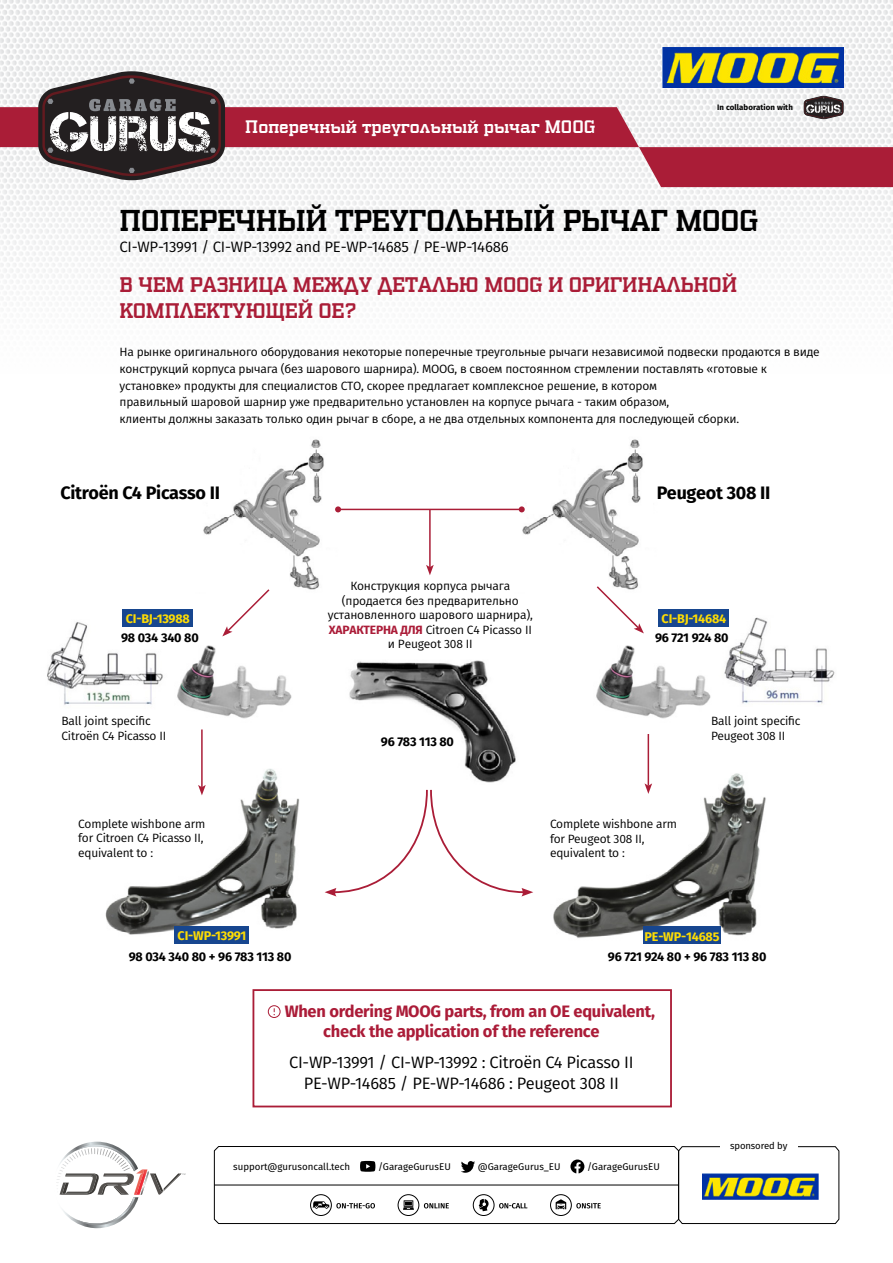
<style>
.page{position:relative;width:893px;height:1263px;background:#fff}
.page>*{position:absolute;margin:0;border:0;box-sizing:border-box;transform-origin:0 0}
.t1{font:500 30px "PF Synch Pro";letter-spacing:-.015em;color:#000}
.t2{font:500 21px/25.2px "PF Synch Pro";letter-spacing:-.015em;color:#aa1d37}
.t3{font:500 18px "PF Synch Pro";color:#fff}
.t4{font:700 18px "Fira Sans";letter-spacing:-.015em;color:#000}
.t5{font:16.5px/21px "Fira Sans";letter-spacing:-.015em;color:#000;text-align:center}
.t6{font:700 16.5px/19.8px "Fira Sans";letter-spacing:-.015em;color:#ab1c38}
.t7{font:15px "Fira Sans";letter-spacing:-.015em;color:#000}
.t8{font:700 12.6px "Fira Sans";letter-spacing:-.015em;color:#000}
.t9{font:700 12.6px "Fira Sans";letter-spacing:-.015em;color:#fedc03}
.t10{font:12px/14.4px "Fira Sans";letter-spacing:-.02em;color:#000}
.t11{font:9.75px "Fira Sans";color:#000}
.t12{font:9.6px "Fira Sans";letter-spacing:-.01em;color:#000}
.t13{font:700 7.95px "Fira Sans";letter-spacing:.01em;color:#000}
.s1{font-weight:700;color:#ab1c38}
</style>
<div class="page">
<img style="left:0;top:0;width:893px;height:299px">
<svg style="left:0;top:71px;width:893px;height:116px"></svg>
<img style="left:663px;top:48px;width:181px;height:40px">
<img style="left:105px;top:769px;width:194px;height:175px">
<img style="left:553px;top:773px;width:213px;height:171px">
<img style="left:349px;top:660px;width:167px;height:123px">
<img style="left:203px;top:439px;width:137px;height:151px">
<img style="left:515px;top:439px;width:128px;height:146px">
<img style="left:177px;top:645px;width:115px;height:74px">
<img style="left:596px;top:645px;width:115px;height:74px">
<svg style="left:214px;top:1146px;width:626px;height:78px"></svg>
<div style="left:720px;top:1136px;width:77px;height:18px;background:#fff"></div>
<svg style="left:56px;top:1142px;width:129px;height:86px"></svg>
<svg style="left:268px;top:1005px;width:13px;height:13px"></svg>
<hr style="left:338px;top:509px;width:184px;height:1px;background:#aa1d37">
<svg style="left:335px;top:506px;width:6px;height:6px"></svg>
<svg style="left:519px;top:506px;width:6px;height:6px"></svg>
<hr style="left:429px;top:509px;width:2px;height:58px;background:#aa1d37">
<svg style="left:426px;top:565px;width:8px;height:10px"></svg>
<hr style="left:201px;top:729px;width:2px;height:58px;background:#aa1d37">
<svg style="left:198px;top:785px;width:8px;height:10px"></svg>
<hr style="left:648px;top:734px;width:1px;height:52px;background:#aa1d37">
<svg style="left:644px;top:783px;width:8px;height:11px"></svg>
<svg style="left:222px;top:588px;width:49px;height:48px"></svg>
<svg style="left:596px;top:585px;width:48px;height:48px"></svg>
<img style="left:724px;top:617px;width:111px;height:88px">
<img style="left:47px;top:613px;width:116px;height:92px">
<svg style="left:325px;top:789px;width:208px;height:107px"></svg>
<div style="left:253px;top:989px;width:419px;height:118px;border:2px solid #aa1d37"></div>
<div style="left:123px;top:609px;width:70px;height:18px;background:#17468f"></div>
<div style="left:175px;top:927px;width:74px;height:17px;background:#17468f"></div>
<div style="left:644px;top:927px;width:77px;height:17px;background:#17468f"></div>
<div style="left:658px;top:609px;width:71px;height:18px;background:#17468f"></div>
<img style="left:702px;top:1174px;width:116px;height:25px">
<h3 class="t3" style="left:245px;top:116px;width:352px">Поперечный треугольный рычаг MOOG</h3>
<p class="t13" style="left:717px;top:101px;width:77px">In collaboration with</p>
<h1 class="t1" style="left:119px;top:202px;width:641px">ПОПЕРЕЧНЫЙ ТРЕУГОЛЬНЫЙ РЫЧАГ MOOG</h1>
<p class="t7" style="left:119px;top:236px;width:391px">CI-WP-13991 / CI-WP-13992 and PE-WP-14685 / PE-WP-14686</p>
<h2 class="t2" style="left:119px;top:272px;width:619px">В ЧЕМ РАЗНИЦА МЕЖДУ ДЕТАЛЬЮ MOOG И ОРИГИНАЛЬНОЙ<br>КОМПЛЕКТУЮЩЕЙ OE?</h2>
<p class="t10" style="left:120px;top:343px;width:701px;line-height:16.8px">На рынке оригинального оборудования некоторые поперечные треугольные рычаги независимой подвески продаются в виде конструкций корпуса рычага (без шарового шарнира). MOOG, в своем постоянном стремлении поставлять «готовые к установке» продукты для специалистов СТО, скорее предлагает комплексное решение, в котором<br>правильный шаровой шарнир уже предварительно установлен на корпусе рычага - таким образом,<br>клиенты должны заказать только один рычаг в сборе, а не два отдельных компонента для последующей сборки.</p>
<h3 class="t4" style="left:60px;top:478px;width:161px">Citroën C4 Picasso II</h3>
<h3 class="t4" style="left:657px;top:478px;width:115px">Peugeot 308 II</h3>
<p class="t9" style="left:126px;top:608px;width:66px">CI-BJ-13988</p>
<p class="t8" style="left:121px;top:627px;width:79px">98 034 340 80</p>
<p class="t10" style="left:328px;top:579px;width:207px;text-align:center">Конструкция корпуса рычага (продается без предварительно установленного шарового шарнира),<br><span class="s1">ХАРАКТЕРНА ДЛЯ</span> Citroen C4 Picasso II и Peugeot 308 II</p>
<p class="t9" style="left:661px;top:608px;width:66px">CI-BJ-14684</p>
<p class="t8" style="left:655px;top:627px;width:75px">96 721 924 80</p>
<p class="t10" style="left:61px;top:713px;width:106px">Ball joint specific<br>Citroën C4 Picasso II</p>
<p class="t8" style="left:381px;top:731px;width:75px">96 783 113 80</p>
<p class="t10" style="left:711px;top:713px;width:91px">Ball joint specific<br>Peugeot 308 II</p>
<p class="t10" style="left:78px;top:816px;width:129px">Complete wishbone arm for Citroen C4 Picasso II, equivalent to :</p>
<p class="t10" style="left:550px;top:816px;width:129px">Complete wishbone arm for Peugeot 308 II, equivalent to :</p>
<p class="t9" style="left:178px;top:925px;width:70px">CI-WP-13991</p>
<p class="t9" style="left:644px;top:925px;width:76px">PE-WP-14685</p>
<p class="t8" style="left:129px;top:946px;width:164px">98 034 340 80 + 96 783 113 80</p>
<p class="t8" style="left:608px;top:946px;width:160px">96 721 924 80 + 96 783 113 80</p>
<h3 class="t6" style="left:323px;top:1000px;width:333px;text-indent:-39px">When ordering MOOG parts, from an OE equivalent, check the application of the reference</h3>
<h3 class="t5" style="left:289px;top:1051px;width:346px">CI-WP-13991 / CI-WP-13992 : Citroën C4 Picasso II<br>PE-WP-14685 / PE-WP-14686 : Peugeot 308 II</h3>
<p class="t11" style="left:233px;top:1159px;width:118px">support@gurusoncall.tech</p>
<p class="t11" style="left:378px;top:1159px;width:74px">/GarageGurusEU</p>
<p class="t11" style="left:478px;top:1159px;width:84px">@GarageGurus_EU</p>
<p class="t11" style="left:587px;top:1159px;width:74px">/GarageGurusEU</p>
<p class="t12" style="left:730px;top:1138px;width:59px">sponsored by</p>
</div>
